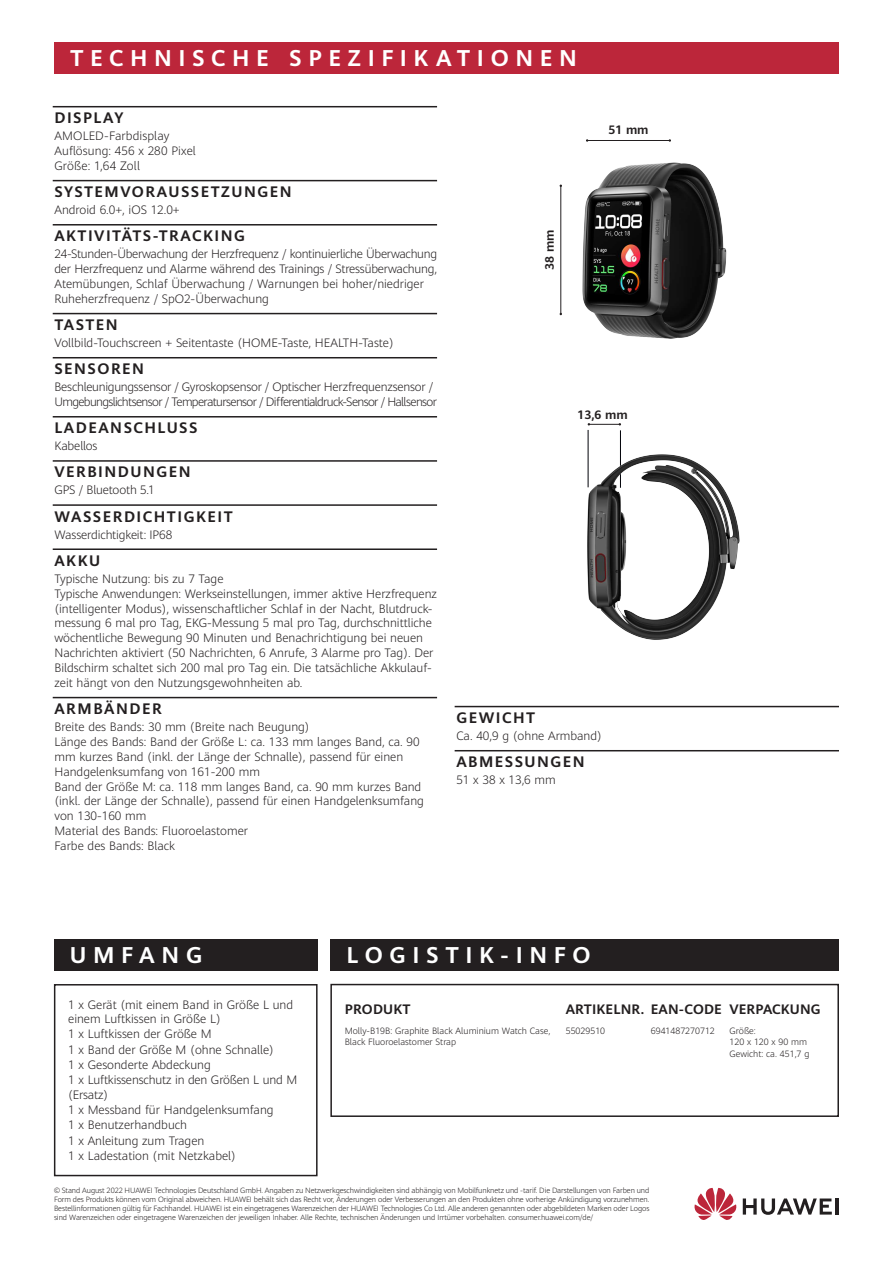
<style>
.page{position:relative;width:893px;height:1263px;background:#fff}
.page>*{position:absolute;margin:0;border:0;box-sizing:border-box;transform-origin:0 0}
.t1{font:700 22.5px "Huawei Sans";letter-spacing:.29em;color:#fff}
.t2{font:700 15px "Huawei Sans";letter-spacing:.1em;color:#231f20}
.t3{font:700 13.5px "Huawei Sans";letter-spacing:.01em;color:#231f20}
.t4{font:300 12px/14.9px "Huawei Sans";color:#231f20}
.t5{font:300 12px/14.9px "Huawei Sans";letter-spacing:-.04em;color:#231f20}
.t6{font:700 12px "Huawei Sans";color:#231f20}
.t7{font:300 9px/11.9px "Huawei Sans";color:#231f20}
.t8{font:300 7.5px/9px "Huawei Sans";letter-spacing:-.01em;color:#231f20;text-align:justify}
</style>
<div class="page">
<div style="left:54px;top:984px;width:264px;height:192px;border:2px solid #231f20"></div>
<div style="left:330px;top:984px;width:509px;height:133px;border:2px solid #231f20"></div>
<div style="left:54px;top:43px;width:785px;height:31px;background:#bc263a"></div>
<hr style="left:836px;top:1198px;width:3px;height:16px;background:#231f20">
<svg style="left:743px;top:1198px;width:89px;height:17px"></svg>
<svg style="left:694px;top:1188px;width:43px;height:32px"></svg>
<div style="left:54px;top:939px;width:264px;height:32px;background:#231f20"></div>
<div style="left:330px;top:939px;width:509px;height:32px;background:#231f20"></div>
<hr style="left:53px;top:106px;width:384px;height:1px;background:#231f20">
<hr style="left:53px;top:180px;width:384px;height:1px;background:#231f20">
<hr style="left:53px;top:224px;width:384px;height:1px;background:#231f20">
<hr style="left:53px;top:313px;width:384px;height:1px;background:#231f20">
<hr style="left:53px;top:357px;width:384px;height:1px;background:#231f20">
<hr style="left:53px;top:416px;width:384px;height:1px;background:#231f20">
<hr style="left:53px;top:460px;width:384px;height:2px;background:#231f20">
<hr style="left:53px;top:504px;width:384px;height:2px;background:#231f20">
<hr style="left:53px;top:548px;width:384px;height:2px;background:#231f20">
<hr style="left:53px;top:697px;width:384px;height:1px;background:#231f20">
<hr style="left:587px;top:140px;width:83px;height:1px;background:#231f20">
<hr style="left:560px;top:186px;width:1px;height:128px;background:#231f20">
<hr style="left:589px;top:424px;width:31px;height:1px;background:#231f20">
<hr style="left:588px;top:430px;width:1px;height:57px;background:#000208">
<hr style="left:620px;top:430px;width:1px;height:58px;background:#000208">
<hr style="left:455px;top:706px;width:384px;height:1px;background:#231f20">
<hr style="left:455px;top:750px;width:384px;height:1px;background:#231f20">
<img style="left:582px;top:162px;width:145px;height:177px">
<img style="left:587px;top:434px;width:153px;height:206px">
<h1 class="t1" style="left:70px;top:46px;width:508px">TECHNISCHE SPEZIFIKATIONEN</h1>
<p class="t2" style="left:54px;top:110px;width:70px">DISPLAY</p>
<p class="t4" style="left:54px;top:129px;width:143px">AMOLED-Farbdisplay<br>Auflösung: 456 x 280 Pixel<br>Größe: 1,64 Zoll</p>
<p class="t2" style="left:54px;top:183px;width:239px">SYSTEMVORAUSSETZUNGEN</p>
<p class="t4" style="left:54px;top:203px;width:127px">Android 6.0+, iOS 12.0+</p>
<p class="t2" style="left:54px;top:228px;width:192px">AKTIVITÄTS-TRACKING</p>
<p class="t4" style="left:54px;top:247px;width:384px">24-Stunden-Überwachung der Herzfrequenz / kontinuierliche Überwachung der Herzfrequenz und Alarme während des Trainings / Stressüberwachung, Atemübungen, Schlaf Überwachung / Warnungen bei hoher/niedriger Ruheherzfrequenz / SpO2-Überwachung</p>
<p class="t2" style="left:54px;top:316px;width:65px">TASTEN</p>
<p class="t4" style="left:54px;top:336px;width:341px">Vollbild-Touchscreen + Seitentaste (HOME-Taste, HEALTH-Taste)</p>
<p class="t2" style="left:54px;top:361px;width:91px">SENSOREN</p>
<p class="t5" style="left:54px;top:380px;width:384px">Beschleunigungssensor / Gyroskopsensor / Optischer Herzfrequenzsensor /<br>Umgebungslichtsensor / Temperatursensor / Differentialdruck-Sensor / Hallsensor</p>
<p class="t2" style="left:54px;top:420px;width:145px">LADEANSCHLUSS</p>
<p class="t4" style="left:54px;top:439px;width:45px">Kabellos</p>
<p class="t2" style="left:54px;top:464px;width:138px">VERBINDUNGEN</p>
<p class="t4" style="left:54px;top:482px;width:102px">GPS / Bluetooth 5.1</p>
<p class="t2" style="left:54px;top:508px;width:180px">WASSERDICHTIGKEIT</p>
<p class="t4" style="left:54px;top:527px;width:119px">Wasserdichtigkeit: IP68</p>
<p class="t2" style="left:54px;top:552px;width:47px">AKKU</p>
<p class="t4" style="left:54px;top:571px;width:384px">Typische Nutzung: bis zu 7 Tage<br>Typische Anwendungen: Werkseinstellungen, immer aktive Herzfrequenz (intelligenter Modus), wissenschaftlicher Schlaf in der Nacht, Blutdruck&shy;messung 6 mal pro Tag, EKG-Messung 5 mal pro Tag, durchschnittliche wöchentliche Bewegung 90 Minuten und Benachrichtigung bei neuen Nachrichten aktiviert (50 Nachrichten, 6 Anrufe, 3 Alarme pro Tag). Der Bildschirm schaltet sich 200 mal pro Tag ein. Die tatsächliche Akkulauf&shy;zeit hängt von den Nutzungsgewohnheiten ab.</p>
<p class="t2" style="left:54px;top:700px;width:109px">ARMBÄNDER</p>
<p class="t4" style="left:54px;top:719px;width:371px">Breite des Bands: 30 mm (Breite nach Beugung)<br>Länge des Bands: Band der Größe L: ca. 133 mm langes Band, ca. 90 mm kurzes Band (inkl. der Länge der Schnalle), passend für einen Handgelenksumfang von 161-200 mm<br>Band der Größe M: ca. 118 mm langes Band, ca. 90 mm kurzes Band (inkl. der Länge der Schnalle), passend für einen Handgelenksumfang von 130-160 mm<br>Material des Bands: Fluoroelastomer<br>Farbe des Bands: Black</p>
<p class="t6" style="left:543px;top:270px;width:42px;rotate:-90deg">38 mm</p>
<p class="t6" style="left:608px;top:123px;width:42px">51 mm</p>
<p class="t6" style="left:578px;top:408px;width:52px">13,6 mm</p>
<p class="t2" style="left:456px;top:709px;width:80px">GEWICHT</p>
<p class="t4" style="left:456px;top:729px;width:147px">Ca. 40,9 g (ohne Armband)</p>
<p class="t2" style="left:456px;top:754px;width:130px">ABMESSUNGEN</p>
<p class="t4" style="left:456px;top:772px;width:101px">51 x 38 x 13,6 mm</p>
<h1 class="t1" style="left:70px;top:943px;width:134px">UMFANG</h1>
<h1 class="t1" style="left:346px;top:943px;width:246px">LOGISTIK-INFO</h1>
<p class="t4" style="left:68px;top:997px;width:231px">1 x Gerät (mit einem Band in Größe L und einem Luftkissen in Größe L)<br>1 x Luftkissen der Größe M<br>1 x Band der Größe M (ohne Schnalle)<br>1 x Gesonderte Abdeckung<br>1 x Luftkissenschutz in den Größen L und M (Ersatz)<br>1 x Messband für Handgelenksumfang<br>1 x Benutzerhandbuch<br>1 x Anleitung zum Tragen<br>1 x Ladestation (mit Netzkabel)</p>
<p class="t3" style="left:345px;top:1002px;width:67px">PRODUKT</p>
<p class="t3" style="left:566px;top:1002px;width:256px">ARTIKELNR. EAN-CODE VERPACKUNG</p>
<p class="t7" style="left:345px;top:1025px;width:207px">Molly-B19B: Graphite Black Aluminium Watch Case,</p>
<p class="t7" style="left:566px;top:1025px;width:41px">55029510</p>
<p class="t7" style="left:651px;top:1025px;width:65px">6941487270712</p>
<p class="t7" style="left:729px;top:1025px;width:28px">Größe:</p>
<p class="t7" style="left:345px;top:1036px;width:113px">Black Fluoroelastomer Strap</p>
<p class="t7" style="left:729px;top:1036px;width:81px">120 x 120 x 90 mm<br>Gewicht: ca. 451,7 g</p>
<p class="t8" style="left:54px;top:1186px;width:597px">© Stand August 2022 HUAWEI Technologies Deutschland GmbH. Angaben zu Netzwerkgeschwindigkeiten sind abhängig von Mobilfunknetz und -tarif. Die Darstellungen von Farben und Form des Produkts können vom Original abweichen. HUAWEI behält sich das Recht vor, Änderungen oder Verbesserungen an den Produkten ohne vorherige Ankündigung vorzunehmen.<br>Bestellinformationen gültig für Fachhandel. HUAWEI ist ein eingetragenes Warenzeichen der HUAWEI Technologies Co Ltd. Alle anderen genannten oder abgebildeten Marken oder Logos sind Warenzeichen oder eingetragene Warenzeichen der jeweiligen Inhaber. Alle Rechte, technischen Änderungen und Irrtümer vorbehalten. consumer.huawei.com/de/</p>
</div>
